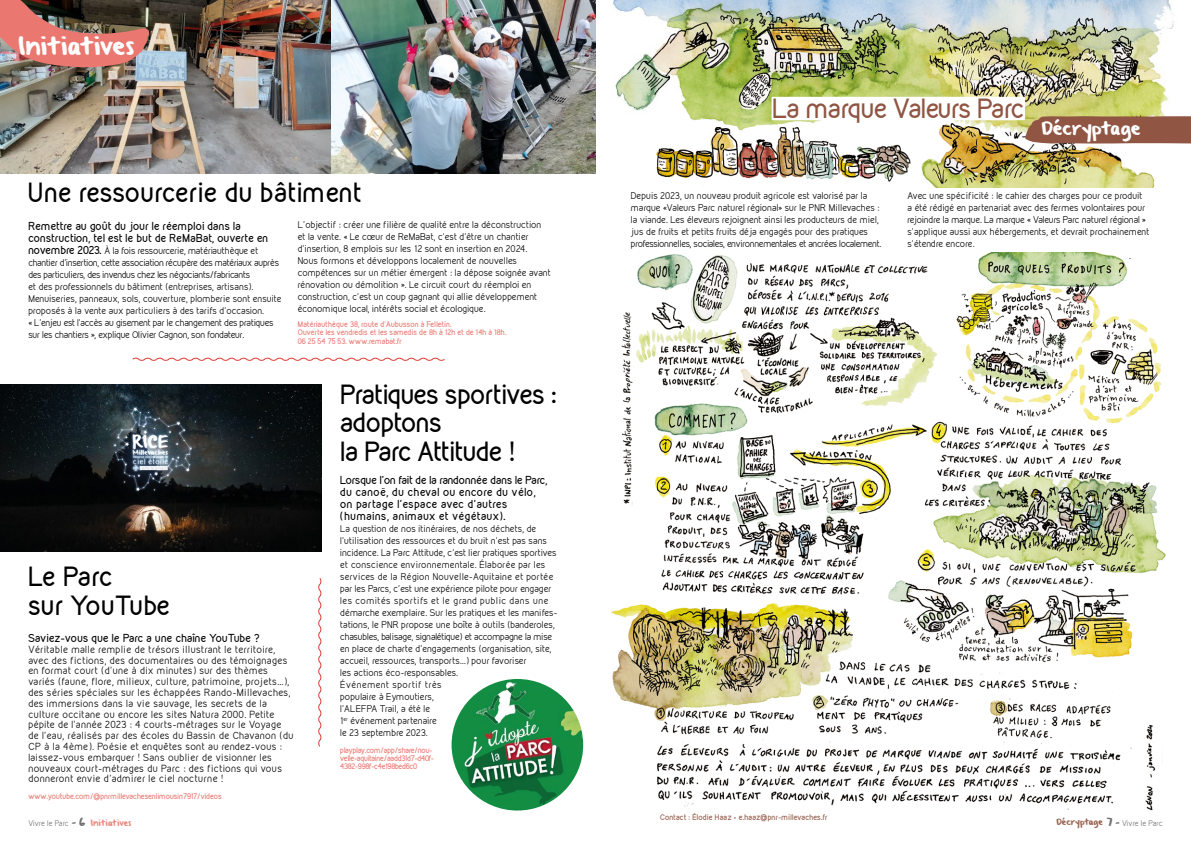
<style>
.page{position:relative;width:1191px;height:842px;background:#fff}
.page>*{position:absolute;margin:0;border:0;box-sizing:border-box;transform-origin:0 0}
.t1{font:700 24px/28.8px "Kirvy";letter-spacing:-.03em;color:#000}
.t2{font:700 24px "Kirvy";color:#000}
.t3{font:700 24px "Kirvy";letter-spacing:-.055em;color:#905543}
.t4{font:20px "From Where You Are";letter-spacing:.03em;color:#fff}
.t5{font:15px "From Where You Are";color:#fff}
.t6{font:700 10px/12px "Kirvy";color:#000}
.t7{font:9px/10.8px "Kirvy";letter-spacing:.03em;color:#000}
.t8{font:8.5px/12px "Kirvy";letter-spacing:-.01em;color:#000}
.t9{font:8.5px/12px "Kirvy";letter-spacing:-.03em;color:#000}
.t10{font:700 7px/8.4px "Kirvy";letter-spacing:-.01em;color:#ea7770}
.t11{font:700 7px/8.4px "Kirvy";letter-spacing:-.05em;color:#ea7770}
.t12{font:700 7px "Kirvy";letter-spacing:-.03em;color:#ea7770}
.t13{font:700 7px "Kirvy";color:#905543}
.t14{font:7px "Kirvy";letter-spacing:-.015em;color:#706f6f}
.t15{font:7px "From Where You Are";letter-spacing:.03em;color:#ec867d}
.t16{font:7px "From Where You Are";color:#9a6351}
.s1{font-weight:700;font-size:10px}
.s2{font-family:"From Where You Are";font-size:9px}
</style>
<div class="page">
<img style="left:611px;top:137px;width:555px;height:674px">
<img style="left:613px;top:0;width:561px;height:137px">
<svg style="left:1025px;top:116px;width:166px;height:28px;background:#955e4a"></svg>
<img style="left:0;top:0;width:595px;height:173px">
<div style="left:771px;top:97px;width:254px;height:23px;background:#fff"></div>
<img style="left:0;top:0;width:150px;height:68px">
<div style="left:624px;top:188px;width:567px;height:59px;background:#fff"></div>
<div style="left:631px;top:192px;width:255px;height:59px;background:#fff"></div>
<svg style="left:318px;top:578px;width:4px;height:169px"></svg>
<svg style="left:132px;top:357px;width:313px;height:4px"></svg>
<div style="left:907px;top:192px;width:255px;height:59px;background:#fff"></div>
<img style="left:451px;top:679px;width:132px;height:131px;border-radius:66px">
<img style="left:0;top:384px;width:321px;height:167px">
<h2 class="t4" style="left:18px;top:36px;width:117px">Initiatives</h2>
<h1 class="t2" style="left:28px;top:176px;width:335px">Une ressourcerie du bâtiment</h1>
<p class="t6" style="left:28px;top:220px;width:242px">Remettre au goût du jour le réemploi dans la construction, tel est le but de ReMaBat, ouverte en</p>
<p class="t9" style="left:28px;top:244px;width:255px"><span class="s1">novembre 2023.</span> À la fois ressourcerie, matériauthèque et chantier d’insertion, cette association récupère des matériaux auprès des particuliers, des invendus chez les négociants/fabricants<br>et des professionnels du bâtiment (entreprises, artisans).<br>Menuiseries, panneaux, sols, couverture, plomberie sont ensuite proposés à la vente aux particuliers à des tarifs d’occasion.<br>« L’enjeu est l’accès au gisement par le changement des pratiques sur les chantiers », explique Olivier Cagnon, son fondateur.</p>
<p class="t8" style="left:298px;top:219px;width:255px">L’objectif : créer une filière de qualité entre la déconstruction et la vente. « Le cœur de ReMaBat, c’est d’être un chantier d’insertion, 8 emplois sur les 12 sont en insertion en 2024.<br>Nous formons et développons localement de nouvelles compétences sur un métier émergent : la dépose soignée avant rénovation ou démolition ». Le circuit court du réemploi en construction, c’est un coup gagnant qui allie développement économique local, intérêts social et écologique.</p>
<p class="t10" style="left:298px;top:320px;width:210px">Matériauthèque 38, route d’Aubusson à Felletin.<br>Ouverte les vendredis et les samedis de 8h à 12h et de 14h à 18h.<br>06 25 54 75 53. www.remabat.fr</p>
<h1 class="t1" style="left:341px;top:379px;width:218px">Pratiques sportives : adoptons<br>la Parc Attitude !</h1>
<h1 class="t3" style="left:772px;top:92px;width:254px">La marque Valeurs Parc</h1>
<h3 class="t5" style="left:1041px;top:121px;width:101px">Décryptage</h3>
<p class="t8" style="left:631px;top:189px;width:252px">Depuis 2023, un nouveau produit agricole est valorisé par la marque «Valeurs Parc naturel régional» sur le PNR Millevaches : la viande. Les éleveurs rejoignent ainsi les producteurs de miel, jus de fruits et petits fruits déja engagés pour des pratiques professionnelles, sociales, environnementales et ancrées localement.</p>
<p class="t8" style="left:907px;top:189px;width:243px">Avec une spécificité : le cahier des charges pour ce produit<br>a été rédigé en partenariat avec des fermes volontaires pour rejoindre la marque. La marque « Valeurs Parc naturel régional » s’applique aussi aux hébergements, et devrait prochainement s’étendre encore.</p>
<p class="t8" style="left:1129px;top:250px;width:3px">.</p>
<p class="t6" style="left:340px;top:474px;width:209px">Lorsque l’on fait de la randonnée dans le Parc, du canoë, du cheval ou encore du vélo, on partage l’espace avec d’autres (humains, animaux et végétaux).</p>
<p class="t8" style="left:340px;top:522px;width:219px">La question de nos itinéraires, de nos déchets, de l’utilisation des ressources et du bruit n’est pas sans incidence. La Parc Attitude, c’est lier pratiques sportives et conscience environnementale. Élaborée par les services de la Région Nouvelle-Aquitaine et portée par les Parcs, c’est une expérience pilote pour engager les comités sportifs et le grand public dans une démarche exemplaire. Sur les pratiques et les manifes&shy;tations, le PNR propose une boîte à outils (banderoles, chasubles, balisage, signalétique) et accompagne la mise en place de charte d’engagements (organisation, site, accueil, ressources, transports…) pour favoriser<br>les actions éco-responsables.<br>Événement sportif très<br>populaire à Eymoutiers,<br>l’ALEFPA Trail, a été le<br>1<sup>er</sup> événement partenaire<br>le 23 septembre 2023.</p>
<p class="t11" style="left:340px;top:745px;width:95px">playplay.com/app/share/nou&shy;velle-aquitaine/aadd31d7-d40f-<br>4382-998f-c4e198bed6c0</p>
<h1 class="t1" style="left:28px;top:562px;width:144px">Le Parc<br>sur YouTube</h1>
<p class="t6" style="left:28px;top:632px;width:233px">Saviez-vous que le Parc a une chaîne YouTube ?</p>
<p class="t7" style="left:28px;top:644px;width:267px">Véritable malle remplie de trésors illustrant le territoire, avec des fictions, des documentaires ou des témoignages en format court (d’une à dix minutes) sur des thèmes variés (faune, flore, milieux, culture, patrimoine, projets…), des séries spéciales sur les échappées Rando-Millevaches, des immersions dans la vie sauvage, les secrets de la culture occitane ou encore les sites Natura 2000. Petite pépite de l’année 2023 : 4 courts-métrages sur le Voyage de l’eau, réalisés par des écoles du Bassin de Chavanon (du CP à la 4ème). Poésie et enquêtes sont au rendez-vous : laissez-vous embarquer ! Sans oublier de visionner les nouveaux court-métrages du Parc : des fictions qui vous donneront envie d’admirer le ciel nocturne !</p>
<p class="t12" style="left:28px;top:791px;width:195px">www.youtube.com/@pnrmillevachesenlimousin7917/videos</p>
<p class="t15" style="left:91px;top:819px;width:42px">Initiatives</p>
<p class="t16" style="left:1056px;top:819px;width:48px">Décryptage</p>
<p class="t13" style="left:660px;top:812px;width:169px">Contact : Élodie Haaz · e.haaz@pnr-millevaches.fr</p>
<p class="t14" style="left:28px;top:818px;width:58px">Vivre le Parc <span class="s2">- 6</span></p>
<p class="t14" style="left:1106px;top:818px;width:57px"><span class="s2">7 -</span> Vivre le Parc</p>
</div>
